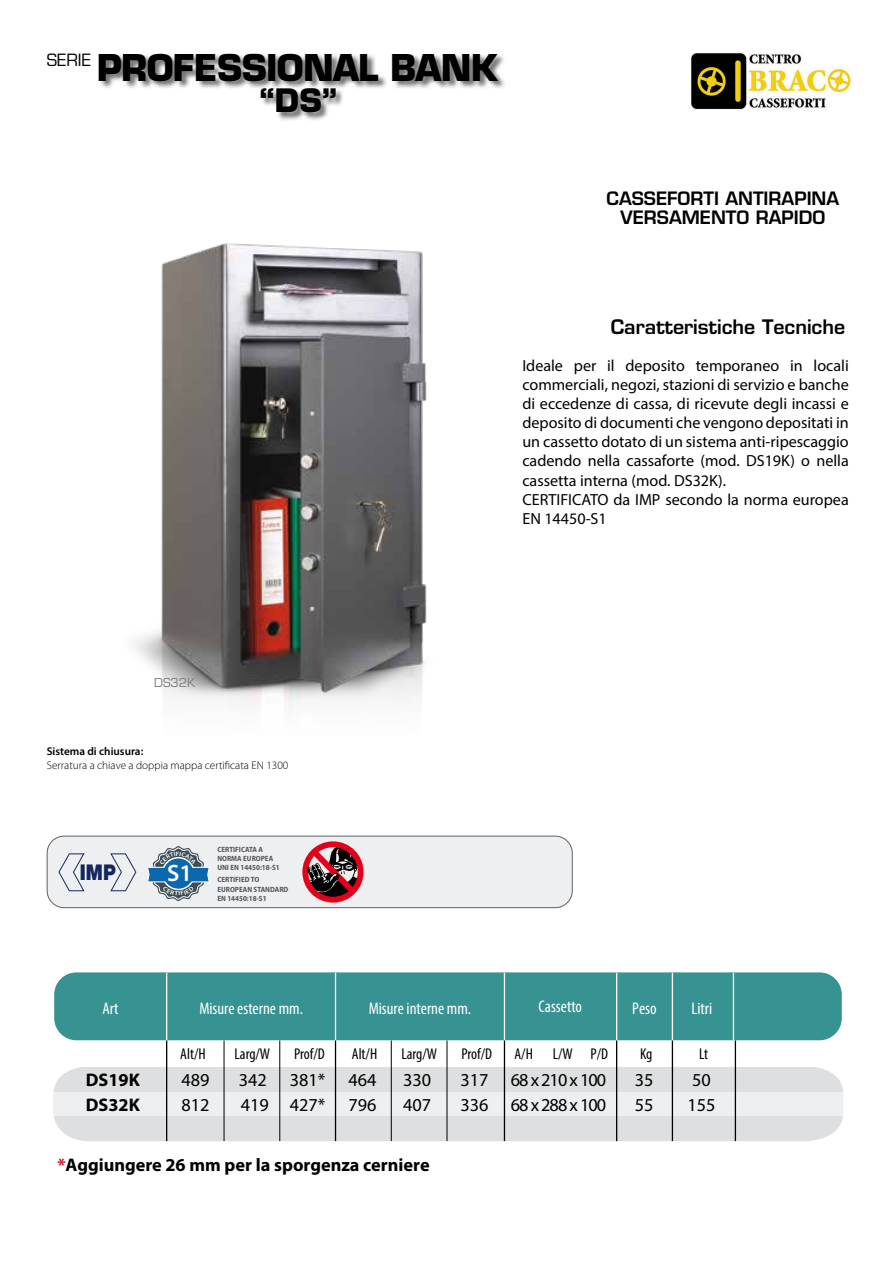
<style>
.page{position:relative;width:893px;height:1263px;background:#fff}
.page>*{position:absolute;margin:0;border:0;box-sizing:border-box;transform-origin:0 0}
.t1{font:700 36px "Eurostile LT Std";letter-spacing:-.02em;color:#000}
.t2{font:700 31.5px "Eurostile LT Std";color:#000}
.t3{font:600 23.85px "Myriad Pro";color:#fff}
.t4{font:900 21.75px "Helvetica Neue LT Std";color:#15275e;scale:.83 1}
.t5{font:600 19.5px "Eurostile LT Std";color:#000}
.t6{font:700 18.3px "Myriad Pro";color:#000}
.t7{font:18.3px "Myriad Pro";color:#000}
.t8{font:18.3px "Myriad Pro";letter-spacing:-.05em;color:#000}
.t9{font:600 18px/19.5px "Eurostile LT Std";color:#000;text-align:center}
.t10{font:condensed 16.95px "Myriad Pro";color:#fff}
.t11{font:16.5px "Eurostile LT Std";color:#000}
.t12{font:16.05px/19px "Myriad Pro";color:#000}
.t13{font:condensed 15.6px "Myriad Pro";letter-spacing:-.005em;color:#000}
.t14{font:12px "Eurostile LT Std";color:#7b7c7e}
.t15{font:300 11.25px "Myriad Pro";color:#000}
.t16{font:600 11.25px "Myriad Pro";color:#000}
.t17{font:700 semi-condensed 7.65px/9.1px "Myriad Pro";color:#58585a}
.s1{color:#cd071e}
</style>
<div class="page">
<svg style="left:54px;top:1023px;width:788px;height:44px"></svg>
<div style="left:53px;top:1092px;width:790px;height:24px;background:#eeeff0"></div>
<hr style="left:53px;top:1141px;width:790px;height:1px;background:#eeeff0">
<div style="left:53px;top:1067px;width:790px;height:25px;background:#dedfe0"></div>
<div style="left:53px;top:1116px;width:790px;height:25px;background:#dedfe0"></div>
<img style="left:134px;top:243px;width:293px;height:463px">
<div style="left:99px;top:53px;width:407px;height:36px;background:#000;opacity:.55"></div>
<div style="left:47px;top:836px;width:525px;height:72px;background:#eeeff0;border-radius:17px"></div>
<div style="left:47px;top:836px;width:526px;height:72px;border:1px solid #5f6265;border-radius:17px"></div>
<div style="left:261px;top:88px;width:83px;height:33px;background:#000;opacity:.55"></div>
<div style="left:54px;top:972px;width:788px;height:68px;background:#379392;border-radius:22px"></div>
<hr style="left:335px;top:973px;width:1px;height:67px;background:#fff">
<hr style="left:504px;top:973px;width:1px;height:67px;background:#fff">
<hr style="left:616px;top:973px;width:1px;height:67px;background:#fff">
<hr style="left:672px;top:973px;width:1px;height:67px;background:#fff">
<hr style="left:733px;top:973px;width:1px;height:67px;background:#fff">
<hr style="left:166px;top:973px;width:1px;height:67px;background:#fff">
<hr style="left:335px;top:1040px;width:1px;height:101px;background:#000">
<hr style="left:166px;top:1040px;width:1px;height:101px;background:#000">
<hr style="left:224px;top:1040px;width:1px;height:101px;background:#000">
<hr style="left:279px;top:1040px;width:1px;height:101px;background:#000">
<hr style="left:391px;top:1040px;width:1px;height:101px;background:#000">
<hr style="left:447px;top:1040px;width:1px;height:101px;background:#000">
<hr style="left:504px;top:1040px;width:1px;height:101px;background:#000">
<hr style="left:616px;top:1040px;width:1px;height:101px;background:#000">
<hr style="left:672px;top:1040px;width:1px;height:101px;background:#000">
<hr style="left:735px;top:1040px;width:1px;height:101px;background:#000">
<svg style="left:53px;top:1059px;width:33px;height:33px"></svg>
<svg style="left:811px;top:1059px;width:32px;height:29px"></svg>
<svg style="left:58px;top:853px;width:27px;height:39px"></svg>
<svg style="left:110px;top:853px;width:27px;height:39px"></svg>
<div style="left:302px;top:841px;width:62px;height:61px;border:6px solid #e2001a;border-radius:50%"></div>
<svg style="left:304px;top:843px;width:58px;height:57px"></svg>
<img style="left:691px;top:53px;width:160px;height:57px">
<svg style="left:147px;top:846px;width:62px;height:55px"></svg>
<p class="t11" style="left:47px;top:50px;width:46px">SERIE</p>
<h1 class="t1" style="left:97px;top:45px;width:402px">PROFESSIONAL BANK</h1>
<h2 class="t2" style="left:259px;top:81px;width:79px">“DS”</h2>
<p class="t9" style="left:606px;top:188px;width:234px">CASSEFORTI ANTIRAPINA<br>VERSAMENTO RAPIDO</p>
<p class="t5" style="left:611px;top:314px;width:236px">Caratteristiche Tecniche</p>
<p class="t12" style="left:522px;top:356px;width:328px">Ideale per il deposito temporaneo in locali commerciali, negozi, stazioni di servizio e banche di eccedenze di cassa, di ricevute degli incassi e deposito di documenti che vengono depositati in un cassetto dotato di un sistema anti-ripescaggio cadendo nella cassaforte (mod. DS19K) o nella cassetta interna (mod. DS32K).<br>CERTIFICATO da IMP secondo la norma europea EN 14450-S1</p>
<p class="t14" style="left:154px;top:675px;width:43px">DS32K</p>
<p class="t16" style="left:47px;top:744px;width:98px">Sistema di chiusura:</p>
<p class="t15" style="left:47px;top:758px;width:243px">Serratura a chiave a doppia mappa certificata EN 1300</p>
<h3 class="t4" style="left:80px;top:859px;width:45px">IMP</h3>
<h3 class="t3" style="left:167px;top:860px;width:27px">S1</h3>
<p class="t17" style="left:217px;top:845px;width:64px">CERTIFICATA A<br>NORMA EUROPEA<br>UNI EN 14450:18-S1</p>
<p class="t17" style="left:217px;top:875px;width:73px">CERTIFIED TO<br>EUROPEAN STANDARD<br>EN 14450:18-S1</p>
<p class="t10" style="left:103px;top:998px;width:17px">Art</p>
<p class="t10" style="left:199px;top:998px;width:105px">Misure esterne mm.</p>
<p class="t10" style="left:369px;top:998px;width:104px">Misure interne mm.</p>
<p class="t10" style="left:539px;top:996px;width:45px">Cassetto</p>
<p class="t10" style="left:632px;top:998px;width:26px">Peso</p>
<p class="t10" style="left:692px;top:998px;width:22px">Litri</p>
<p class="t13" style="left:180px;top:1044px;width:27px">Alt/H</p>
<p class="t13" style="left:235px;top:1044px;width:37px">Larg/W</p>
<p class="t13" style="left:294px;top:1044px;width:32px">Prof/D</p>
<p class="t13" style="left:352px;top:1044px;width:27px">Alt/H</p>
<p class="t13" style="left:402px;top:1044px;width:37px">Larg/W</p>
<p class="t13" style="left:461px;top:1044px;width:32px">Prof/D</p>
<p class="t13" style="left:514px;top:1044px;width:20px">A/H</p>
<p class="t13" style="left:553px;top:1044px;width:57px">L/W P/D</p>
<p class="t13" style="left:640px;top:1044px;width:14px">Kg</p>
<p class="t13" style="left:699px;top:1044px;width:11px">Lt</p>
<p class="t6" style="left:86px;top:1068px;width:56px">DS19K</p>
<p class="t7" style="left:181px;top:1069px;width:30px">489</p>
<p class="t7" style="left:239px;top:1069px;width:30px">342</p>
<p class="t7" style="left:290px;top:1069px;width:37px">381*</p>
<p class="t7" style="left:348px;top:1069px;width:30px">464</p>
<p class="t7" style="left:403px;top:1069px;width:30px">330</p>
<p class="t8" style="left:461px;top:1069px;width:147px">317 68 x 210 x 100</p>
<p class="t7" style="left:635px;top:1069px;width:20px">35</p>
<p class="t7" style="left:692px;top:1069px;width:20px">50</p>
<p class="t6" style="left:86px;top:1093px;width:56px">DS32K</p>
<p class="t7" style="left:181px;top:1094px;width:30px">812</p>
<p class="t7" style="left:241px;top:1094px;width:86px">419 427*</p>
<p class="t7" style="left:348px;top:1094px;width:30px">796</p>
<p class="t7" style="left:403px;top:1094px;width:30px">407</p>
<p class="t8" style="left:461px;top:1094px;width:147px">336 68 x 288 x 100</p>
<p class="t7" style="left:635px;top:1094px;width:20px">55</p>
<p class="t7" style="left:687px;top:1094px;width:30px">155</p>
<p class="t6" style="left:57px;top:1152px;width:374px"><span class="s1">*</span>Aggiungere 26 mm per la sporgenza cerniere</p>
</div>
